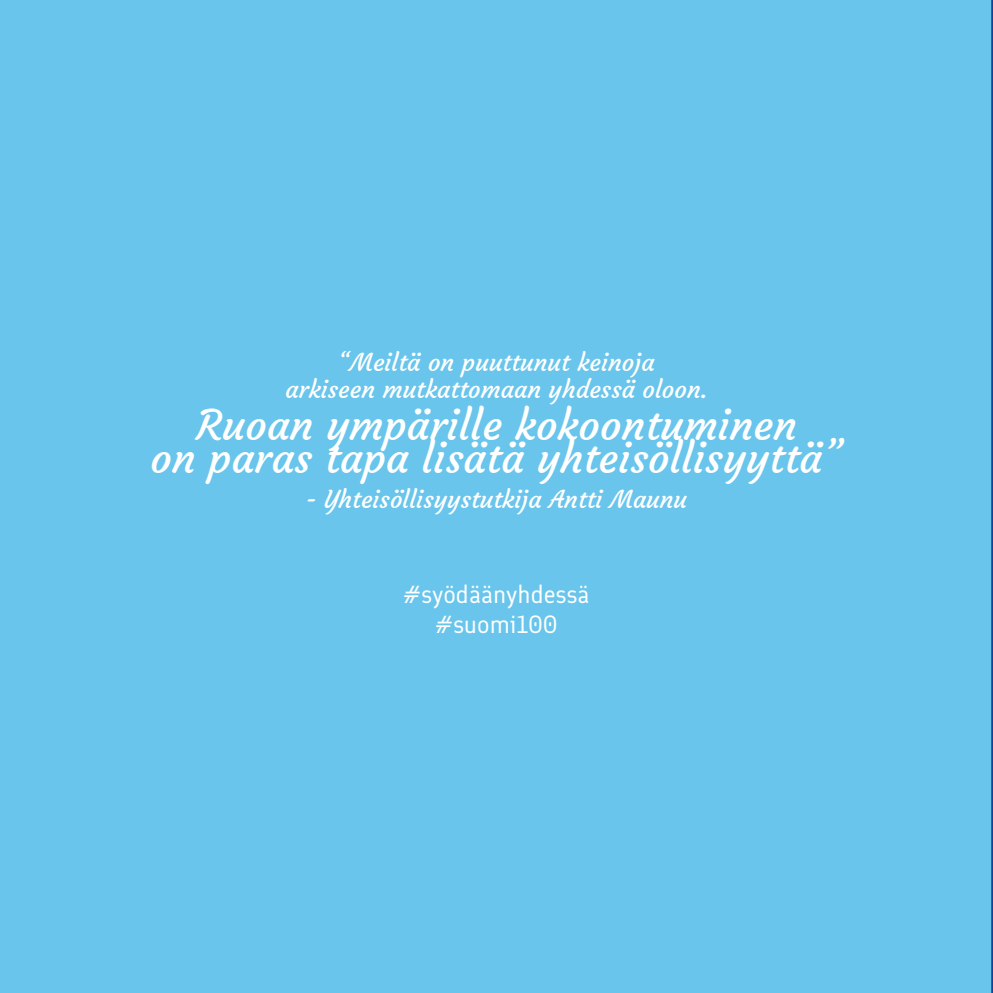
<style>
.page{position:relative;width:993px;height:993px;background:#fff}
.page>*{position:absolute;margin:0;border:0;box-sizing:border-box;transform-origin:0 0}
.t1{font:42px/33.2px "Courgette";color:#fff;text-align:center}
.t2{font:24.5px/26.2px "Courgette";color:#fff;text-align:center}
.t3{font:24.5px/29.4px "Finlandica";color:#fff;text-align:center}
</style>
<div class="page">
<div style="left:0;top:0;width:992px;height:992px;background:#69c5ec"></div>
<p class="t2" style="left:285px;top:349px;width:423px">“Meiltä on puuttunut keinoja<br>arkiseen mutkattomaan yhdessä oloon.</p>
<h1 class="t1" style="left:150px;top:408px;width:693px">Ruoan ympärille kokoontuminen<br>on paras tapa lisätä yhteisöllisyyttä”</h1>
<p class="t2" style="left:306px;top:486px;width:383px">- Yhteisöllisyystutkija Antti Maunu</p>
<p class="t3" style="left:403px;top:579px;width:188px">#syödäänyhdessä #suomi100</p>
</div>
